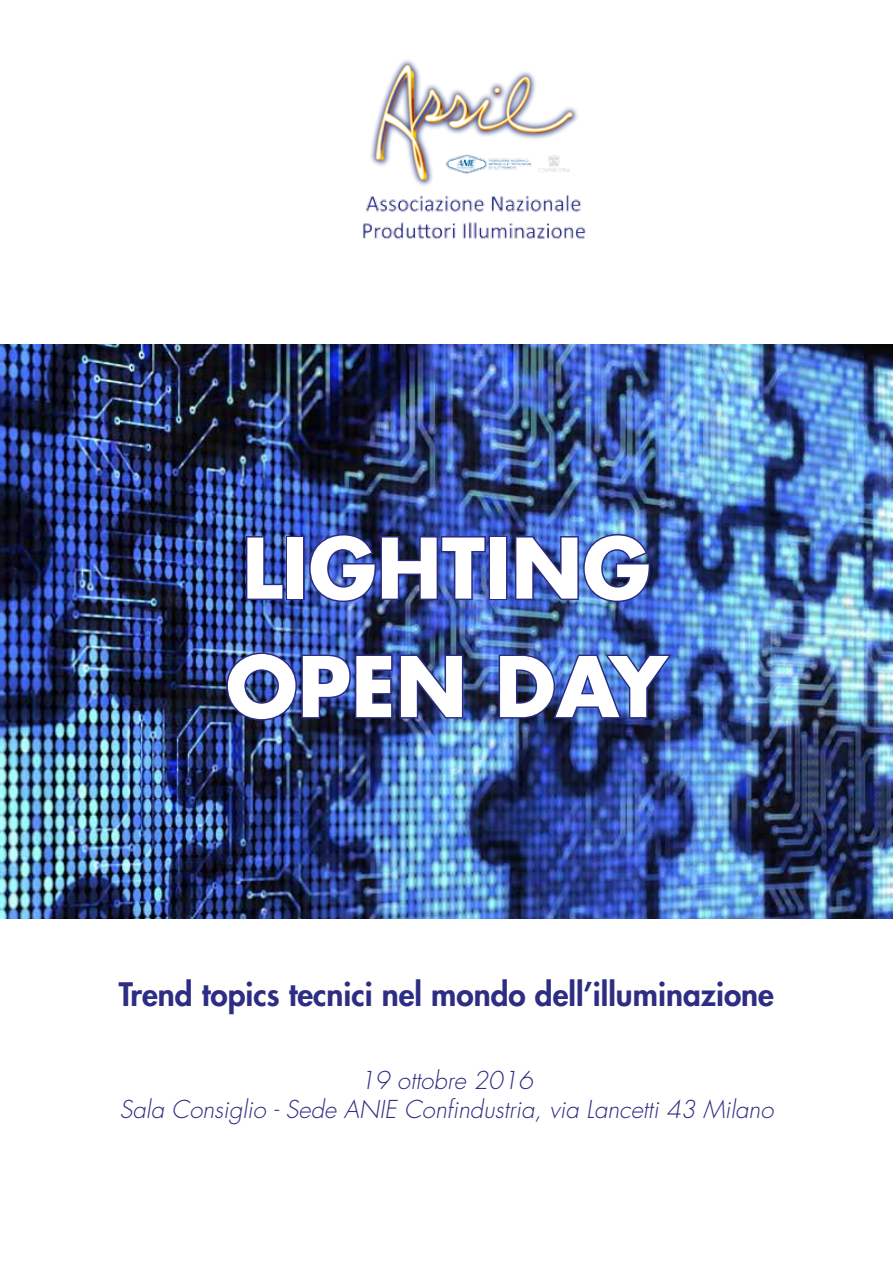
<style>
.page{position:relative;width:893px;height:1263px;background:#fff}
.page>*{position:absolute;margin:0;border:0;box-sizing:border-box;transform-origin:0 0}
.t1{font:700 81px/118.5px "Futura Std";color:#fff}
.t2{font:800 31.5px "Futura Std";color:#2d2d83}
.t3{font:italic 300 24px/28.8px "Futura Std";color:#2d2d83;text-align:center}
</style>
<div class="page">
<img style="left:0;top:344px;width:893px;height:574px">
<img style="left:244px;top:534px;width:41px;height:68px">
<div style="left:286px;top:536px;width:19px;height:64px;border:3px solid #2d2d83"></div>
<img style="left:308px;top:532px;width:179px;height:72px">
<div style="left:489px;top:536px;width:18px;height:64px;border:3px solid #2d2d83"></div>
<img style="left:513px;top:532px;width:139px;height:72px">
<img style="left:225px;top:651px;width:240px;height:71px">
<img style="left:497px;top:653px;width:177px;height:67px">
<img style="left:363px;top:60px;width:223px;height:179px">
<h1 class="t1" style="left:226px;top:508px;width:443px">LIGHTING<br>OPEN DAY</h1>
<h2 class="t2" style="left:119px;top:975px;width:657px">Trend topics tecnici nel mondo dell’illuminazione</h2>
<p class="t3" style="left:119px;top:1067px;width:655px">19 ottobre 2016<br>Sala Consiglio - Sede ANIE Confindustria, via Lancetti 43 Milano</p>
</div>
